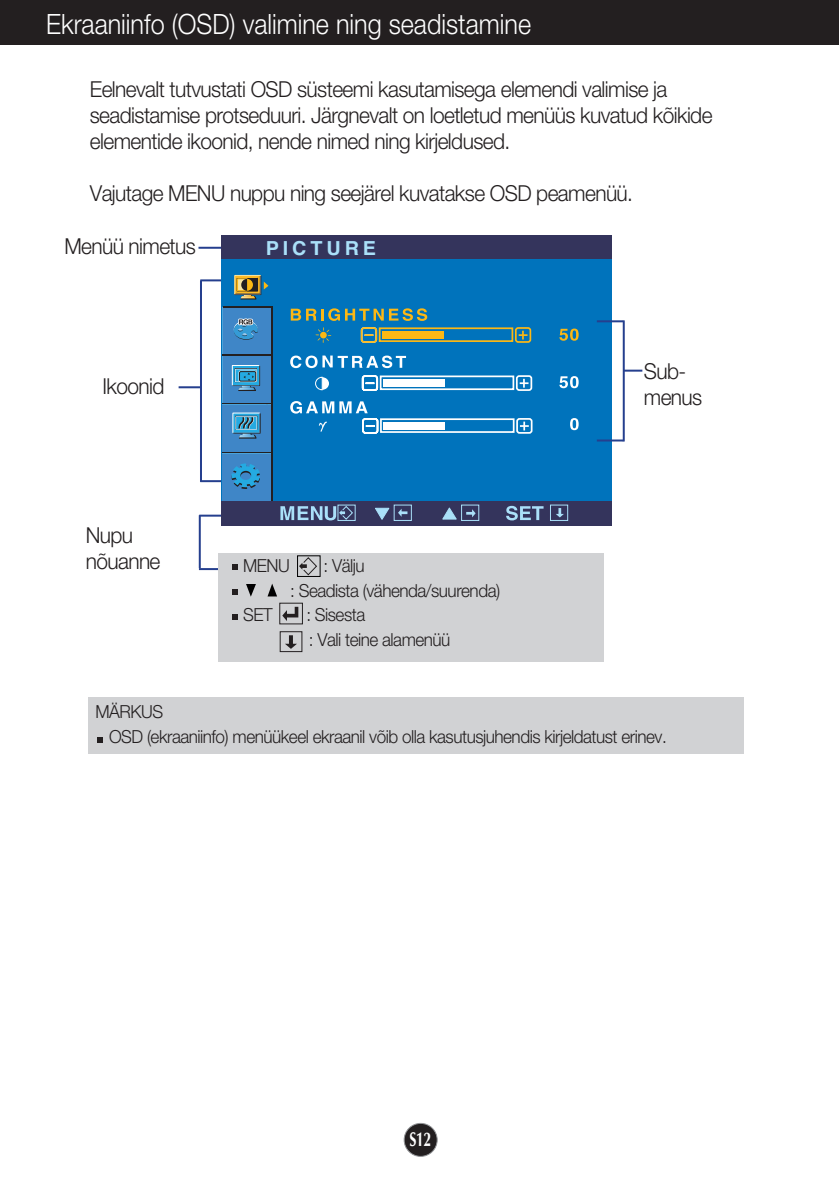
<style>
.page{position:relative;width:839px;height:1189px;background:#fff}
.page>*{position:absolute;margin:0;border:0;box-sizing:border-box;transform-origin:0 0}
.t1{font:300 28px "Helvetica Neue CE";color:#fff;scale:.9 1}
.t2{font:300 22px/26px "Helvetica Neue CE";letter-spacing:-.03em;color:#231f20;scale:.95 1}
.t3{font:700 20px "Optima";color:#fff;scale:.7 1}
.t4{font:700 19.4px "Helvetica";letter-spacing:.2em;color:#aae0f9}
.t5{font:300 18px/24.6px "Helvetica Neue CE";letter-spacing:-.03em;color:#231f20;scale:.95 1}
</style>
<div class="page">
<div style="left:404px;top:1123px;width:33px;height:33px;background:#231f20;border-radius:50%"></div>
<div style="left:403px;top:1123px;width:34px;height:34px;border:2px solid #939598;border-radius:50%"></div>
<div style="left:0;top:0;width:839px;height:45px;background:#231f20"></div>
<div style="left:88px;top:697px;width:655px;height:57px;background:#d1d2d4"></div>
<svg style="left:97px;top:737px;width:6px;height:6px"></svg>
<hr style="left:200px;top:280px;width:2px;height:202px;background:#253f8e">
<hr style="left:199px;top:515px;width:2px;height:53px;background:#253f8e">
<hr style="left:200px;top:279px;width:27px;height:2px;background:#253f8e">
<hr style="left:179px;top:386px;width:22px;height:2px;background:#253f8e">
<hr style="left:200px;top:480px;width:27px;height:2px;background:#253f8e">
<hr style="left:198px;top:247px;width:53px;height:2px;background:#253f8e">
<hr style="left:199px;top:514px;width:52px;height:2px;background:#253f8e">
<hr style="left:199px;top:568px;width:50px;height:2px;background:#253f8e">
<div style="left:222px;top:235px;width:390px;height:25px;background:#34345c"></div>
<div style="left:221px;top:259px;width:391px;height:242px;background:#0073bc"></div>
<div style="left:222px;top:307px;width:50px;height:48px;background:#3f86c7"></div>
<hr style="left:222px;top:403px;width:50px;height:1px;background:#231f20">
<hr style="left:222px;top:452px;width:50px;height:1px;background:#231f20">
<svg style="left:222px;top:355px;width:49px;height:48px"></svg>
<div style="left:223px;top:356px;width:48px;height:46px;background:#3f86c7"></div>
<svg style="left:222px;top:404px;width:49px;height:48px"></svg>
<div style="left:222px;top:405px;width:49px;height:46px;background:#3f86c7"></div>
<svg style="left:222px;top:453px;width:49px;height:48px"></svg>
<div style="left:222px;top:454px;width:49px;height:46px;background:#3f86c7"></div>
<hr style="left:222px;top:354px;width:50px;height:1px;background:#231f20">
<svg style="left:234px;top:274px;width:34px;height:25px"></svg>
<svg style="left:232px;top:365px;width:28px;height:26px"></svg>
<svg style="left:232px;top:413px;width:29px;height:26px"></svg>
<hr style="left:271px;top:306px;width:1px;height:195px;background:#231f20">
<hr style="left:223px;top:306px;width:47px;height:1px;background:#231f20">
<svg style="left:234px;top:318px;width:24px;height:22px"></svg>
<svg style="left:291px;top:308px;width:241px;height:35px"></svg>
<svg style="left:290px;top:375px;width:243px;height:59px"></svg>
<svg style="left:559px;top:328px;width:19px;height:13px"></svg>
<svg style="left:559px;top:376px;width:19px;height:12px"></svg>
<svg style="left:570px;top:418px;width:8px;height:12px"></svg>
<svg style="left:231px;top:463px;width:29px;height:26px"></svg>
<svg style="left:290px;top:355px;width:116px;height:13px"></svg>
<div style="left:221px;top:501px;width:391px;height:24px;background:#34345c"></div>
<svg style="left:280px;top:504px;width:288px;height:17px"></svg>
<hr style="left:622px;top:320px;width:2px;height:121px;background:#253f8e">
<hr style="left:597px;top:320px;width:26px;height:2px;background:#253f8e">
<svg style="left:624px;top:370px;width:18px;height:2px"></svg>
<hr style="left:597px;top:439px;width:26px;height:2px;background:#253f8e">
<div style="left:218px;top:553px;width:386px;height:109px;background:#d1d2d4"></div>
<svg style="left:232px;top:614px;width:5px;height:5px"></svg>
<svg style="left:232px;top:589px;width:5px;height:6px"></svg>
<svg style="left:232px;top:564px;width:5px;height:6px"></svg>
<div style="left:297px;top:555px;width:23px;height:22px;border:1px solid #000"></div>
<svg style="left:299px;top:557px;width:18px;height:19px"></svg>
<div style="left:279px;top:603px;width:24px;height:21px;border:1px solid #231f20"></div>
<svg style="left:282px;top:607px;width:16px;height:14px"></svg>
<svg style="left:285px;top:635px;width:12px;height:14px"></svg>
<div style="left:280px;top:631px;width:22px;height:21px;border:1px solid #231f20"></div>
<svg style="left:246px;top:584px;width:10px;height:12px"></svg>
<svg style="left:267px;top:583px;width:10px;height:13px"></svg>
<p class="t1" style="left:46px;top:14px;width:540px">Ekraaniinfo (OSD) valimine ning seadistamine</p>
<p class="t2" style="left:90px;top:78px;width:657px">Eelnevalt tutvustati OSD süsteemi kasutamisega elemendi valimise ja seadistamise protseduuri. Järgnevalt on loetletud menüüs kuvatud kõikide elementide ikoonid, nende nimed ning kirjeldused.</p>
<p class="t2" style="left:90px;top:182px;width:573px">Vajutage MENU nuppu ning seejärel kuvatakse OSD peamenüü.</p>
<p class="t2" style="left:64px;top:235px;width:140px">Menüü nimetus</p>
<p class="t4" style="left:266px;top:241px;width:112px">PICTURE</p>
<p class="t2" style="left:103px;top:375px;width:67px">Ikoonid</p>
<p class="t2" style="left:86px;top:524px;width:80px">Nupu nõuanne</p>
<p class="t5" style="left:243px;top:555px;width:51px">MENU</p>
<p class="t5" style="left:290px;top:555px;width:223px;text-indent:33px">: Välju<br>: Seadista (vähenda/suurenda)</p>
<p class="t5" style="left:243px;top:604px;width:33px">SET</p>
<p class="t5" style="left:306px;top:604px;width:153px">: Sisesta<br>: Vali teine alamenüü</p>
<p class="t2" style="left:644px;top:360px;width:63px">Sub&shy;menus</p>
<p class="t5" style="left:109px;top:701px;width:588px;text-indent:-13px">MÄRKUS<br>OSD (ekraaniinfo) menüükeel ekraanil võib olla kasutusjuhendis kirjeldatust erinev.</p>
<p class="t3" style="left:409px;top:1131px;width:33px">S12</p>
</div>
